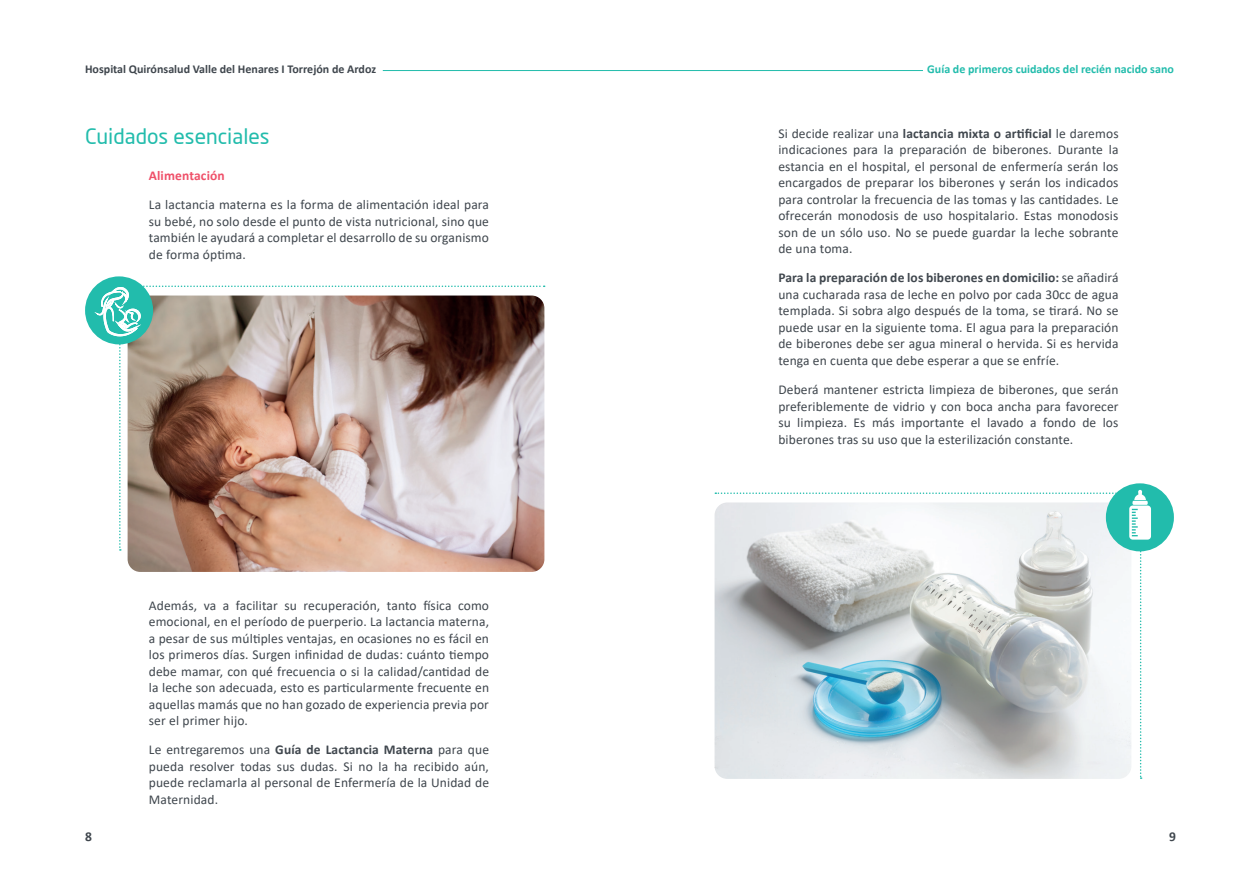
<style>
.page{position:relative;width:1259px;height:893px;background:#fff}
.page>*{position:absolute;margin:0;border:0;box-sizing:border-box;transform-origin:0 0}
.t1{font:21px "Neo Sans";color:#22bcac}
.t2{font:13.5px/16.5px "Calibri";letter-spacing:.01em;color:#3f464d;text-align:justify}
.t3{font:700 13.5px "Calibri";letter-spacing:.01em;color:#ef5069}
.t4{font:700 13.5px "Calibri";color:#3f464d}
.t5{font:700 12px "Calibri";color:#3f464d}
.t6{font:700 12px "Calibri";color:#22bcac}
.s1{font-weight:700}
</style>
<div class="page">
<img style="left:128px;top:551px;width:416px;height:21px">
<div style="left:85px;top:276px;width:68px;height:68px;background:#22bcac;border-radius:50%"></div>
<img style="left:97px;top:282px;width:448px;height:269px">
<div style="left:1106px;top:483px;width:68px;height:68px;background:#22bcac;border-radius:50%"></div>
<svg style="left:715px;top:490px;width:436px;height:289px"></svg>
<hr style="left:383px;top:70px;width:540px;height:1px;background:#22bcac">
<p class="t5" style="left:85px;top:60px;width:292px">Hospital Quirónsalud Valle del Henares I Torrejón de Ardoz</p>
<p class="t6" style="left:927px;top:60px;width:248px">Guía de primeros cuidados del recién nacido sano</p>
<p class="t1" style="left:85px;top:123px;width:186px">Cuidados esenciales</p>
<p class="t3" style="left:149px;top:166px;width:77px">Alimentación</p>
<p class="t2" style="left:149px;top:196px;width:342px">La lactancia materna es la forma de alimentación ideal para su bebé, no solo desde el punto de vista nutricional, sino que también le ayudará a completar el desarrollo de su organismo de forma óptima.</p>
<p class="t2" style="left:149px;top:597px;width:342px">Además, va a facilitar su recuperación, tanto física como emocional, en el período de puerperio. La lactancia materna, a pesar de sus múltiples ventajas, en ocasiones no es fácil en los primeros días. Surgen infinidad de dudas: cuánto tiempo debe mamar, con qué frecuencia o si la calidad/cantidad de la leche son adecuada, esto es particularmente frecuente en aquellas mamás que no han gozado de experiencia previa por ser el primer hijo.</p>
<p class="t2" style="left:149px;top:741px;width:342px">Le entregaremos una <span class="s1">Guía de Lactancia Materna</span> para que pueda resolver todas sus dudas. Si no la ha recibido aún, puede reclamarla al personal de Enfermería de la Unidad de Maternidad.</p>
<p class="t2" style="left:778px;top:125px;width:342px">Si decide realizar una <span class="s1">lactancia mixta o artificial</span> le daremos indicaciones para la preparación de biberones. Durante la estancia en el hospital, el personal de enfermería serán los encargados de preparar los biberones y serán los indicados para controlar la frecuencia de las tomas y las cantidades. Le ofrecerán monodosis de uso hospitalario. Estas monodosis son de un sólo uso. No se puede guardar la leche sobrante de una toma.</p>
<p class="t2" style="left:778px;top:269px;width:342px"><span class="s1">Para la preparación de los biberones en domicilio:</span> se añadirá una cucharada rasa de leche en polvo por cada 30cc de agua templada. Si sobra algo después de la toma, se tirará. No se puede usar en la siguiente toma. El agua para la preparación de biberones debe ser agua mineral o hervida. Si es hervida tenga en cuenta que debe esperar a que se enfríe.</p>
<p class="t2" style="left:778px;top:381px;width:342px">Deberá mantener estricta limpieza de biberones, que serán preferiblemente de vidrio y con boca ancha para favorecer su limpieza. Es más importante el lavado a fondo de los biberones tras su uso que la esterilización constante.</p>
<p class="t4" style="left:85px;top:827px;width:8px">8</p>
<p class="t4" style="left:1169px;top:827px;width:8px">9</p>
</div>
